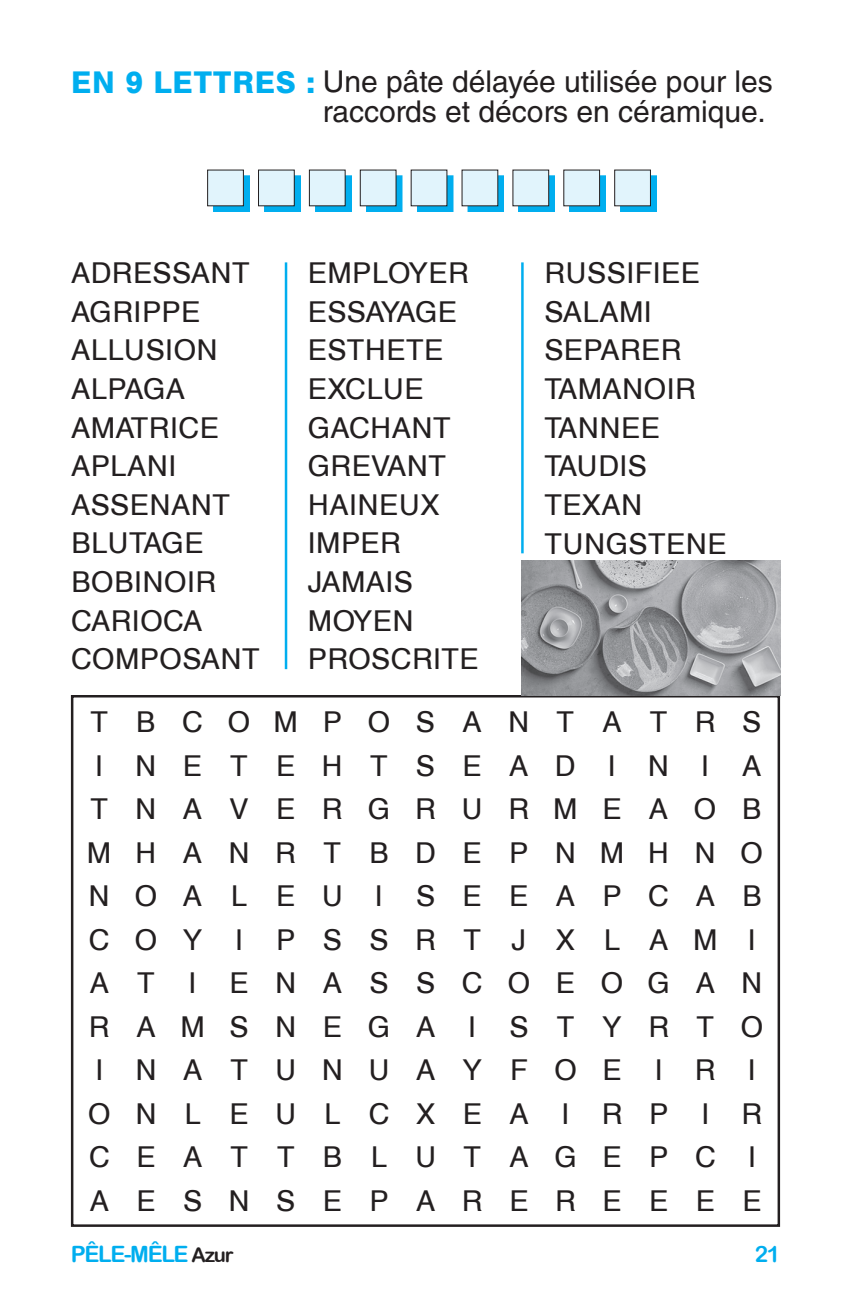
<style>
.page{position:relative;width:851px;height:1312px;background:#fff}
.page>*{position:absolute;margin:0;border:0;box-sizing:border-box;transform-origin:0 0}
.t1{font:30px/30px "Helvetica LT Std";color:#231f20;text-align:right}
.t2{font:28.75px/38.5px "AT Triumvirate";letter-spacing:.015em;color:#231f20}
.t3{font:28.75px/43.5px "AT Triumvirate";letter-spacing:.925em;color:#231f20}
.t4{font:22.5px "Arial Rounded MT Bold";letter-spacing:-.06em;color:#00aeef}
.s1{font-family:"AT Triumvirate";font-weight:800;color:#00aeef}
.s2{font-size:20px;color:#231f20}
</style>
<div class="page">
<div style="left:213px;top:175px;width:37px;height:37px;background:#00aeef"></div>
<div style="left:207px;top:170px;width:36px;height:36px;background:#e1f4fc"></div>
<div style="left:207px;top:169px;width:37px;height:37px;border:1px solid #231f20"></div>
<div style="left:264px;top:175px;width:37px;height:37px;background:#00aeef"></div>
<div style="left:258px;top:170px;width:36px;height:36px;background:#e1f4fc"></div>
<div style="left:258px;top:169px;width:37px;height:37px;border:1px solid #231f20"></div>
<svg style="left:315px;top:175px;width:37px;height:37px"></svg>
<div style="left:309px;top:170px;width:36px;height:36px;background:#e1f4fc"></div>
<svg style="left:365px;top:175px;width:37px;height:37px"></svg>
<div style="left:360px;top:170px;width:36px;height:36px;background:#e1f4fc"></div>
<svg style="left:416px;top:175px;width:37px;height:37px"></svg>
<div style="left:411px;top:170px;width:36px;height:36px;background:#e1f4fc"></div>
<svg style="left:467px;top:175px;width:37px;height:37px"></svg>
<div style="left:462px;top:170px;width:35px;height:36px;background:#e1f4fc"></div>
<svg style="left:518px;top:175px;width:37px;height:37px"></svg>
<div style="left:513px;top:170px;width:35px;height:36px;background:#e1f4fc"></div>
<svg style="left:569px;top:175px;width:37px;height:37px"></svg>
<div style="left:563px;top:170px;width:36px;height:36px;background:#e1f4fc"></div>
<svg style="left:620px;top:175px;width:37px;height:37px"></svg>
<div style="left:614px;top:170px;width:36px;height:36px;background:#e1f4fc"></div>
<img style="left:521px;top:560px;width:259px;height:134px">
<hr style="left:285px;top:262px;width:2px;height:407px;background:#00aeef">
<hr style="left:521px;top:262px;width:2px;height:291px;background:#00aeef">
<p class="t1" style="left:71px;top:67px;width:703px"><span class="s1">EN 9 LETTRES :</span> Une pâte délayée utilisée pour les raccords et décors en céramique.</p>
<p class="t2" style="left:71px;top:253px;width:190px">ADRESSANT<br>AGRIPPE<br>ALLUSION<br>ALPAGA<br>AMATRICE<br>APLANI<br>ASSENANT<br>BLUTAGE<br>BOBINOIR<br>CARIOCA<br>COMPOSANT</p>
<p class="t2" style="left:308px;top:253px;width:172px">EMPLOYER<br>ESSAYAGE<br>ESTHETE<br>EXCLUE<br>GACHANT<br>GREVANT<br>HAINEUX<br>IMPER<br>JAMAIS<br>MOYEN<br>PROSCRITE</p>
<p class="t2" style="left:544px;top:253px;width:184px">RUSSIFIEE<br>SALAMI<br>SEPARER<br>TAMANOIR<br>TANNEE<br>TAUDIS<br>TEXAN<br>TUNGSTENE</p>
<p class="t3" style="left:87px;top:699px;width:677px">TBCOMPOSANTATRS<br>I NETEHTSEAD I N I A<br>TNAVERGRURMEAOB<br>MHANRTBDEPNMHNO<br>NOALEU I SEEAPCAB<br>COY I PSSRTJXLAMI<br>AT I ENASSCOEOGAN<br>RAMSNEGA I STYRTO<br>I NATUNUAYFOE I R I<br>ONLEULCXEA I RP I R<br>CEATTBLUTAGEPC I<br>AESNSEPAREREEEE</p>
<p class="t4" style="left:71px;top:1240px;width:164px">PÊLE-MÊLE <span class="s2">Azur</span></p>
<p class="t4" style="left:754px;top:1240px;width:27px">21</p>
</div>
